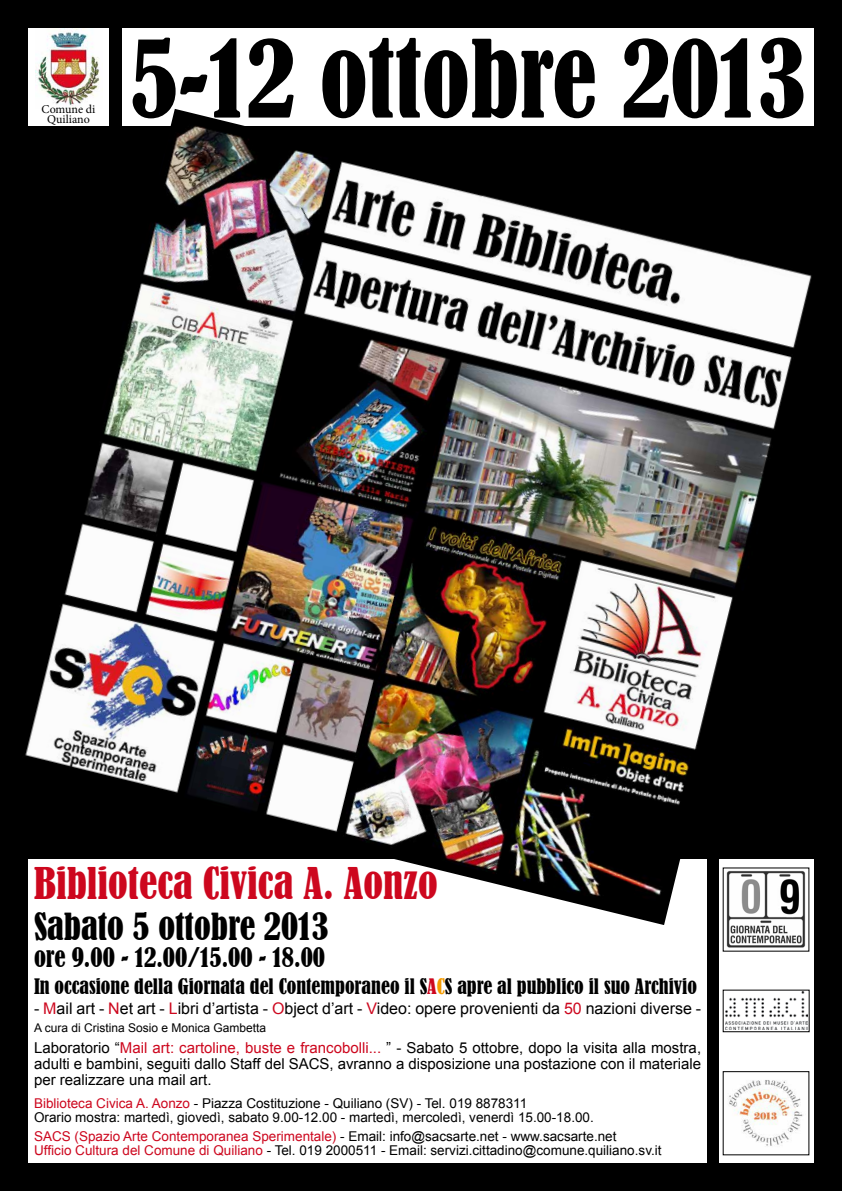
<style>
.page{position:relative;width:842px;height:1191px;background:#000}
.page>*{position:absolute;margin:0;border:0;box-sizing:border-box;transform-origin:0 0}
.t1{font:condensed 100px "Bernard";color:#000}
.t2{font:condensed 41px "Bernard";color:#cd071e}
.t3{font:condensed 35px "Bernard";color:#000}
.t4{font:condensed 25px "Bernard";color:#000}
.t5{font:condensed 20px "Bernard";color:#000}
.t6{font:16px "Arial";color:#000}
.t7{font:15px/16px "Arial";color:#000;text-align:justify}
.t8{font:13.5px/14px "Arial";color:#000}
.t9{font:12px "Arial";color:#000}
.t10{font:12px/10px "Minion Pro";color:#000;text-align:center}
.s1{color:#cd071e}
.s2{color:#f49b00}
</style>
<div class="page">
<div style="left:719px;top:859px;width:94px;height:303px;background:#fff"></div>
<div style="left:122px;top:28px;width:692px;height:98px;background:#fff"></div>
<div style="left:28px;top:28px;width:81px;height:98px;background:#fff"></div>
<img style="left:35px;top:28px;width:65px;height:81px">
<div style="left:28px;top:859px;width:679px;height:303px;background:#fff"></div>
<img style="left:25px;top:109px;width:789px;height:816px">
<img style="left:725px;top:992px;width:82px;height:37px">
<div style="left:723px;top:990px;width:86px;height:42px;border:1px solid #000"></div>
<img style="left:725px;top:869px;width:82px;height:79px">
<img style="left:729px;top:1080px;width:74px;height:66px">
<p class="t10" style="left:42px;top:104px;width:56px">Comune di<br>Quiliano</p>
<h1 class="t1" style="left:130px;top:21px;width:678px">5-12 ottobre 2013</h1>
<h2 class="t2" style="left:34px;top:860px;width:405px">Biblioteca Civica A. Aonzo</h2>
<h3 class="t3" style="left:34px;top:906px;width:296px">Sabato 5 ottobre 2013</h3>
<h3 class="t4" style="left:34px;top:943px;width:293px">ore 9.00 - 12.00/15.00 - 18.00</h3>
<h3 class="t5" style="left:34px;top:975px;width:664px">In occasione della Giornata del Contemporaneo il S<span class="s1">A</span><span class="s2">C</span>S apre al pubblico il suo Archivio</h3>
<p class="t6" style="left:34px;top:997px;width:669px">- <span class="s1">M</span>ail art - <span class="s1">N</span>et art - <span class="s1">L</span>ibri d’artista - <span class="s1">O</span>bject d’art - <span class="s1">V</span>ideo: opere provenienti da <span class="s1">50</span> nazioni diverse -</p>
<p class="t9" style="left:34px;top:1020px;width:234px">A cura di Cristina Sosio e Monica Gambetta</p>
<p class="t7" style="left:34px;top:1040px;width:669px">Laboratorio “<span class="s1">Mail art: cartoline, buste e francobolli...</span> ” - Sabato 5 ottobre, dopo la visita alla mostra, adulti e bambini, seguiti dallo Staff del SACS, avranno a disposizione una postazione con il materiale per realizzare una mail art.</p>
<p class="t8" style="left:34px;top:1096px;width:561px"><span class="s1">Biblioteca Civica A. Aonzo</span> - Piazza Costituzione - Quiliano (SV) - Tel. 019 8878311<br>Orario mostra: martedì, giovedì, sabato 9.00-12.00 - martedì, mercoledì, venerdì 15.00-18.00.</p>
<p class="t8" style="left:34px;top:1129px;width:629px"><span class="s1">SACS (Spazio Arte Contemporanea Sperimentale)</span> - Email: info@sacsarte.net - www.sacsarte.net<br><span class="s1">Ufficio Cultura del Comune di Quiliano</span> - Tel. 019 2000511 - Email: servizi.cittadino@comune.quiliano.sv.it</p>
</div>
